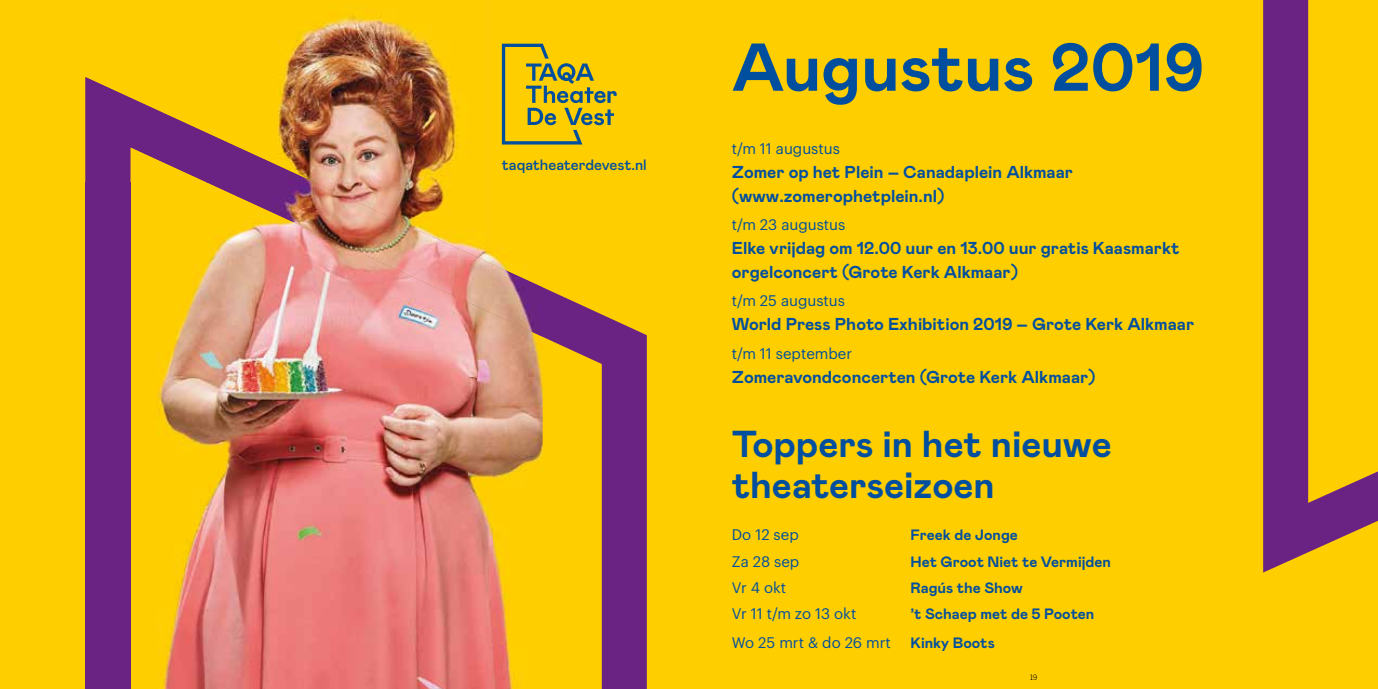
<style>
.page{position:relative;width:1378px;height:689px;background:#ffce00}
.page>*{position:absolute;margin:0;border:0;box-sizing:border-box;transform-origin:0 0}
.t1{font:700 67.5px "Mabry Pro";color:#004f9f}
.t2{font:700 37.5px/40.5px "Mabry Pro";color:#004f9f}
.t3{font:700 17.25px/24px "Mabry Pro";color:#004f9f}
.t4{font:15px "Graphik";color:#004f9f}
.t5{font:700 15px "Mabry Pro";color:#004f9f}
.t6{font:500 15px "Mabry Pro";color:#004f9f}
.t7{font:300 7.5px "Trade Gothic LT Std";color:#000}
</style>
<div class="page">
<svg style="left:543px;top:144px;width:104px;height:545px"></svg>
<svg style="left:1263px;top:0;width:115px;height:573px"></svg>
<img style="left:130px;top:10px;width:413px;height:679px">
<img style="left:85px;top:77px;width:153px;height:106px">
<img style="left:237px;top:147px;width:103px;height:89px">
<div style="left:85px;top:182px;width:45px;height:507px;background:#6a2383"></div>
<img style="left:206px;top:182px;width:32px;height:15px">
<img style="left:339px;top:193px;width:102px;height:96px">
<img style="left:321px;top:235px;width:19px;height:8px">
<img style="left:441px;top:240px;width:102px;height:97px">
<svg style="left:502px;top:44px;width:115px;height:100px"></svg>
<p class="t6" style="left:502px;top:154px;width:146px">taqatheaterdevest.nl</p>
<h1 class="t1" style="left:732px;top:19px;width:474px">Augustus 2019</h1>
<p class="t4" style="left:732px;top:137px;width:110px">t/m 11 augustus</p>
<p class="t3" style="left:732px;top:159px;width:343px">Zomer op het Plein – Canadaplein Alkmaar (www.zomerophetplein.nl)</p>
<p class="t4" style="left:732px;top:213px;width:115px">t/m 23 augustus</p>
<p class="t3" style="left:732px;top:235px;width:449px">Elke vrijdag om 12.00 uur en 13.00 uur gratis Kaasmarkt orgelconcert (Grote Kerk Alkmaar)</p>
<p class="t4" style="left:732px;top:290px;width:115px">t/m 25 augustus</p>
<p class="t3" style="left:732px;top:312px;width:464px">World Press Photo Exhibition 2019 – Grote Kerk Alkmaar</p>
<p class="t4" style="left:732px;top:342px;width:122px">t/m 11 september</p>
<p class="t3" style="left:732px;top:364px;width:365px">Zomeravondconcerten (Grote Kerk Alkmaar)</p>
<h2 class="t2" style="left:732px;top:423px;width:381px">Toppers in het nieuwe theaterseizoen</h2>
<p class="t4" style="left:732px;top:524px;width:68px">Do 12 sep</p>
<p class="t5" style="left:910px;top:524px;width:109px">Freek de Jonge</p>
<p class="t4" style="left:732px;top:550px;width:69px">Za 28 sep</p>
<p class="t5" style="left:910px;top:551px;width:202px">Het Groot Niet te Vermijden</p>
<p class="t4" style="left:732px;top:576px;width:56px">Vr 4 okt</p>
<p class="t5" style="left:910px;top:577px;width:114px">Ragús the Show</p>
<p class="t4" style="left:732px;top:602px;width:126px">Vr 11 t/m zo 13 okt</p>
<p class="t5" style="left:910px;top:603px;width:185px">’t Schaep met de 5 Pooten</p>
<p class="t4" style="left:732px;top:631px;width:160px">Wo 25 mrt &amp; do 26 mrt</p>
<p class="t5" style="left:910px;top:632px;width:86px">Kinky Boots</p>
<p class="t7" style="left:1029px;top:672px;width:9px">19</p>
</div>
